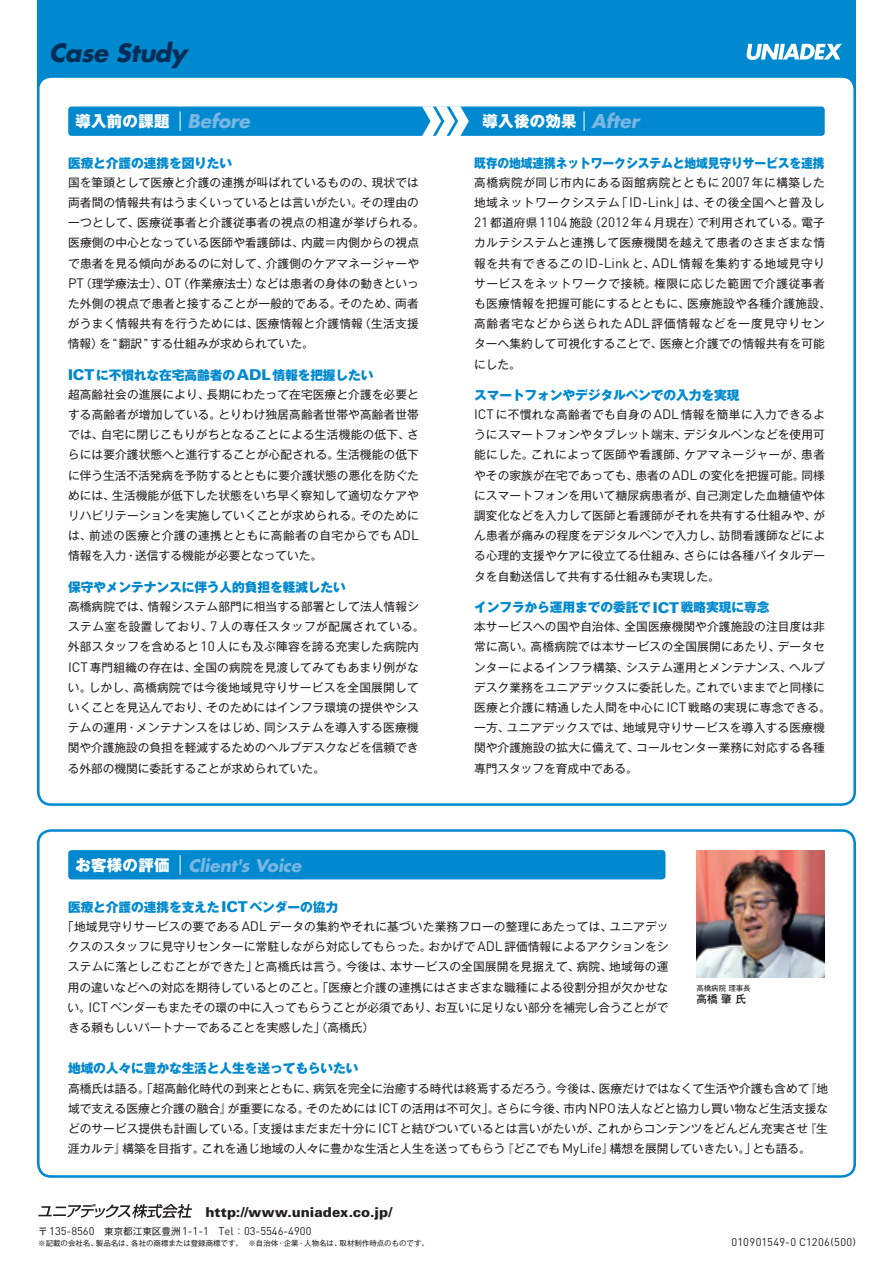
<style>
.page{position:relative;width:893px;height:1263px;background:#fff}
.page>*{position:absolute;margin:0;border:0;box-sizing:border-box;transform-origin:0 0}
.t1{font:italic 700 24.45px "Futura Std";letter-spacing:-.015em;color:#002c55}
.t2{font:italic 700 16.95px "Futura Std";letter-spacing:-.01em;color:#78b6e4}
.t3{font:800 15.45px "Gothic MB101 Pr 5";letter-spacing:.02em;color:#fff}
.t4{font:900 13.65px "Univers LT Std";letter-spacing:.005em;color:#231f20}
.t5{font:800 12.75px "Gothic MB101 Pr 5";letter-spacing:-.01em;color:#0089cf}
.t6{font:800 12.75px "Gothic MB101 Pr 5";letter-spacing:-.01em;color:#0089cf;scale:.92 1}
.t7{font:11.7px/20.2px "Gothic MB101 Pr 5";letter-spacing:.015em;color:#231f20;text-align:justify}
.t8{font:11.7px/20.2px "Gothic MB101 Pr 5";letter-spacing:.04em;color:#231f20}
.t9{font:11.1px "DIN";color:#231f20}
.t10{font:11.1px "DIN";letter-spacing:.025em;color:#231f20}
.t11{font:500 10.65px "Gothic MB101 Pr 5";color:#231f20}
.t12{font:7.5px "Gothic MB101 Pr 5";color:#231f20}
.s1{font-family:"Futura Std";font-weight:700;font-style:italic;font-size:18.6px;color:#78b6e4}
.s2{font-family:"DIN";font-size:13.5px}
.s3{font-family:"Univers LT Std";font-weight:900;font-size:14.85px}
.s4{font-family:"Gothic MB101 Pr 5";font-weight:800;font-style:normal;font-size:15.45px;color:#fff}
.s5{font-family:"Gothic MB101 Pr 5";font-size:9.6px}
.s6{font-family:"Gothic MB101 Pro";font-size:9.3px}
</style>
<div class="page">
<div style="left:37px;top:0;width:819px;height:84px;background:#0089cf"></div>
<svg style="left:746px;top:44px;width:96px;height:16px"></svg>
<div style="left:38px;top:77px;width:817px;height:727px;background:#fff;border-radius:13px"></div>
<div style="left:37px;top:75px;width:819px;height:731px;border:3px solid #0089cf;border-radius:13px"></div>
<div style="left:51px;top:42px;width:138px;height:26px;background:#0089cf"></div>
<div style="left:37px;top:829px;width:819px;height:349px;border:3px solid #0089cf;border-radius:13px"></div>
<svg style="left:38px;top:1204px;width:154px;height:14px"></svg>
<div style="left:68px;top:107px;width:757px;height:29px;background:#0089cf;border-radius:3px"></div>
<svg style="left:180px;top:111px;width:1px;height:20px"></svg>
<svg style="left:584px;top:111px;width:1px;height:20px"></svg>
<svg style="left:422px;top:106px;width:47px;height:30px"></svg>
<div style="left:68px;top:850px;width:597px;height:29px;background:#0089cf;border-radius:3px"></div>
<svg style="left:180px;top:855px;width:1px;height:19px"></svg>
<img style="left:696px;top:850px;width:129px;height:128px">
<h1 class="t1" style="left:49px;top:37px;width:139px">Case Study</h1>
<h3 class="t3" style="left:75px;top:108px;width:176px">導入前の課題 <span class="s1">Before</span></h3>
<h3 class="t3" style="left:483px;top:108px;width:158px">導入後の効果 <span class="s1">After</span></h3>
<p class="t6" style="left:474px;top:152px;width:383px">既存の地域連携ネットワークシステムと地域見守りサービスを連携</p>
<p class="t8" style="left:474px;top:171px;width:358px">高橋病院が同じ市内にある函館病院とともに <span class="s2">2007</span>年に構築した地域ネットワークシステム「<span class="s2">ID-Link</span>」は、その後全国へと普及し<span class="s2">21</span>都道府県<span class="s2">1104</span>施設（<span class="s2">2012</span>年<span class="s2">4</span>月現在）で利用されている。電子カルテシステムと連携して医療機関を越えて患者のさまざまな情報を共有できるこの<span class="s2">ID-Link</span>と、<span class="s2">ADL</span>情報を集約する地域見守りサービスをネットワークで接続。権限に応じた範囲で介護従事者も医療情報を把握可能にするとともに、医療施設や各種介護施設、高齢者宅などから送られた<span class="s2">ADL</span>評価情報などを一度見守りセンターへ集約して可視化することで、医療と介護での情報共有を可能にした。</p>
<p class="t5" style="left:68px;top:152px;width:166px">医療と介護の連携を図りたい</p>
<p class="t7" style="left:68px;top:171px;width:358px;text-align:left">国を筆頭として医療と介護の連携が叫ばれているものの、現状では両者間の情報共有はうまくいっているとは言いがたい。その理由の一つとして、医療従事者と介護従事者の視点の相違が挙げられる。医療側の中心となっている医師や看護師は、内蔵＝内側からの視点で患者を見る傾向があるのに対して、介護側のケアマネージャーや<span class="s2">PT</span>（理学療法士）、<span class="s2">OT</span>（作業療法士）などは患者の身体の動きといった外側の視点で患者と接することが一般的である。そのため、両者がうまく情報共有を行うためには、医療情報と介護情報（生活支援情報）を“翻訳”する仕組みが求められていた。</p>
<p class="t5" style="left:68px;top:364px;width:307px"><span class="s3">ICT</span>に不慣れな在宅高齢者の<span class="s3">ADL</span>情報を把握したい</p>
<p class="t7" style="left:68px;top:383px;width:352px">超高齢社会の進展により、長期にわたって在宅医療と介護を必要とする高齢者が増加している。とりわけ独居高齢者世帯や高齢者世帯では、自宅に閉じこもりがちとなることによる生活機能の低下、さらには要介護状態へと進行することが心配される。生活機能の低下に伴う生活不活発病を予防するとともに要介護状態の悪化を防ぐためには、生活機能が低下した状態をいち早く察知して適切なケアやリハビリテーションを実施していくことが求められる。そのためには、前述の医療と介護の連携とともに高齢者の自宅からでも<span class="s2">ADL</span>情報を入力・送信する機能が必要となっていた。</p>
<p class="t5" style="left:474px;top:384px;width:267px">スマートフォンやデジタルペンでの入力を実現</p>
<p class="t7" style="left:474px;top:403px;width:352px"><span class="s2">ICT</span>に不慣れな高齢者でも自身の<span class="s2">ADL</span>情報を簡単に入力できるようにスマートフォンやタブレット端末、デジタルペンなどを使用可能にした。これによって医師や看護師、ケアマネージャーが、患者やその家族が在宅であっても、患者の<span class="s2">ADL</span>の変化を把握可能。同様にスマートフォンを用いて糖尿病患者が、自己測定した血糖値や体調変化などを入力して医師と看護師がそれを共有する仕組みや、がん患者が痛みの程度をデジタルペンで入力し、訪問看護師などによる心理的支援やケアに役立てる仕組み、さらには各種バイタルデータを自動送信して共有する仕組みも実現した。</p>
<p class="t5" style="left:68px;top:576px;width:279px">保守やメンテナンスに伴う人的負担を軽減したい</p>
<p class="t7" style="left:68px;top:595px;width:358px;text-align:left">高橋病院では、情報システム部門に相当する部署として法人情報システム室を設置しており、<span class="s2">7</span>人の専任スタッフが配属されている。外部スタッフを含めると<span class="s2">10</span>人にも及ぶ陣容を誇る充実した病院内<span class="s2">ICT</span>專門組織の存在は、全国の病院を見渡してみてもあまり例がない。しかし、高橋病院では今後地域見守りサービスを全国展開していくことを見込んでおり、そのためにはインフラ環境の提供やシステムの運用・メンテナンスをはじめ、同システムを導入する医療機関や介護施設の負担を軽減するためのヘルプデスクなどを信頼できる外部の機関に委託することが求められていた。</p>
<p class="t5" style="left:474px;top:596px;width:297px">インフラから運用までの委託で<span class="s3">ICT</span>戦略実現に専念</p>
<p class="t7" style="left:474px;top:616px;width:358px;text-align:left">本サービスへの国や自治体、全国医療機関や介護施設の注目度は非常に高い。高橋病院では本サービスの全国展開にあたり、データセンターによるインフラ構築、システム運用とメンテナンス、ヘルプデスク業務をユニアデックスに委託した。これでいままでと同様に医療と介護に精通した人間を中心に<span class="s2">ICT</span>戦略の実現に専念できる。一方、ユニアデックスでは、地域見守りサービスを導入する医療機関や介護施設の拡大に備えて、コールセンター業務に対応する各種專門スタッフを育成中である。</p>
<h2 class="t2" style="left:75px;top:854px;width:227px"><span class="s4">お客様の評価</span> Client's Voice</h2>
<p class="t5" style="left:68px;top:896px;width:272px">医療と介護の連携を支えた<span class="s3">ICT</span>ベンダーの協力</p>
<p class="t7" style="left:68px;top:915px;width:602px;text-indent:-5px">「地域見守りサービスの要である<span class="s2">ADL</span>データの集約やそれに基づいた業務フローの整理にあたっては、ユニアデックスのスタッフに見守りセンターに常駐しながら対応してもらった。おかげで <span class="s2">ADL</span>評価情報によるアクションをシステムに落としこむことができた」と高橋氏は言う。今後は、本サービスの全国展開を見据えて、病院、地域毎の運用の違いなどへの対応を期待しているとのこと。「医療と介護の連携にはさまざまな職種による役割分担が欠かせない。<span class="s2">ICT</span>ベンダーもまたその環の中に入ってもらうことが必須であり、お互いに足りない部分を補完し合うことができる頼もしいパートナーであることを実感した」（高橋氏）</p>
<p class="t5" style="left:68px;top:1058px;width:292px">地域の人々に豊かな生活と人生を送ってもらいたい</p>
<p class="t7" style="left:68px;top:1077px;width:762px">高橋氏は語る。「超高齢化時代の到来とともに、病気を完全に治癒する時代は終焉するだろう。今後は、医療だけではなくて生活や介護も含めて『地域で支える医療と介護の融合』が重要になる。そのためには<span class="s2">ICT</span>の活用は不可欠」。さらに今後、市内<span class="s2">NPO</span>法人などと協力し買い物など生活支援などのサービス提供も計画している。「支援はまだまだ十分に <span class="s2">ICT</span>と結びついているとは言いがたいが、これからコンテンツをどんどん充実させ『生涯カルテ』構築を目指す。これを通じ地域の人々に豊かな生活と人生を送ってもらう『どこでも <span class="s2">MyLife</span>』構想を展開していきたい。」とも語る。</p>
<p class="t12" style="left:696px;top:981px;width:56px">高橋病院理事長</p>
<p class="t11" style="left:696px;top:990px;width:51px">高橋肇氏</p>
<p class="t4" style="left:205px;top:1204px;width:188px">http://www.uniadex.co.jp/</p>
<p class="t9" style="left:38px;top:1224px;width:275px"><span class="s5">〒</span>135-8560 <span class="s5">東京都江東区豊洲</span>1-1-1 Tel<span class="s5">：</span>03-5546-4900</p>
<p class="t12" style="left:38px;top:1236px;width:392px">※記載の会社名、製品名は、各社の商標または登録商標です。 ※自治体・企業・人物名は、取材制作時点のものです。</p>
<p class="t10" style="left:732px;top:1235px;width:126px">010901549-0 C1206<span class="s6">(</span>500<span class="s6">)</span></p>
</div>
